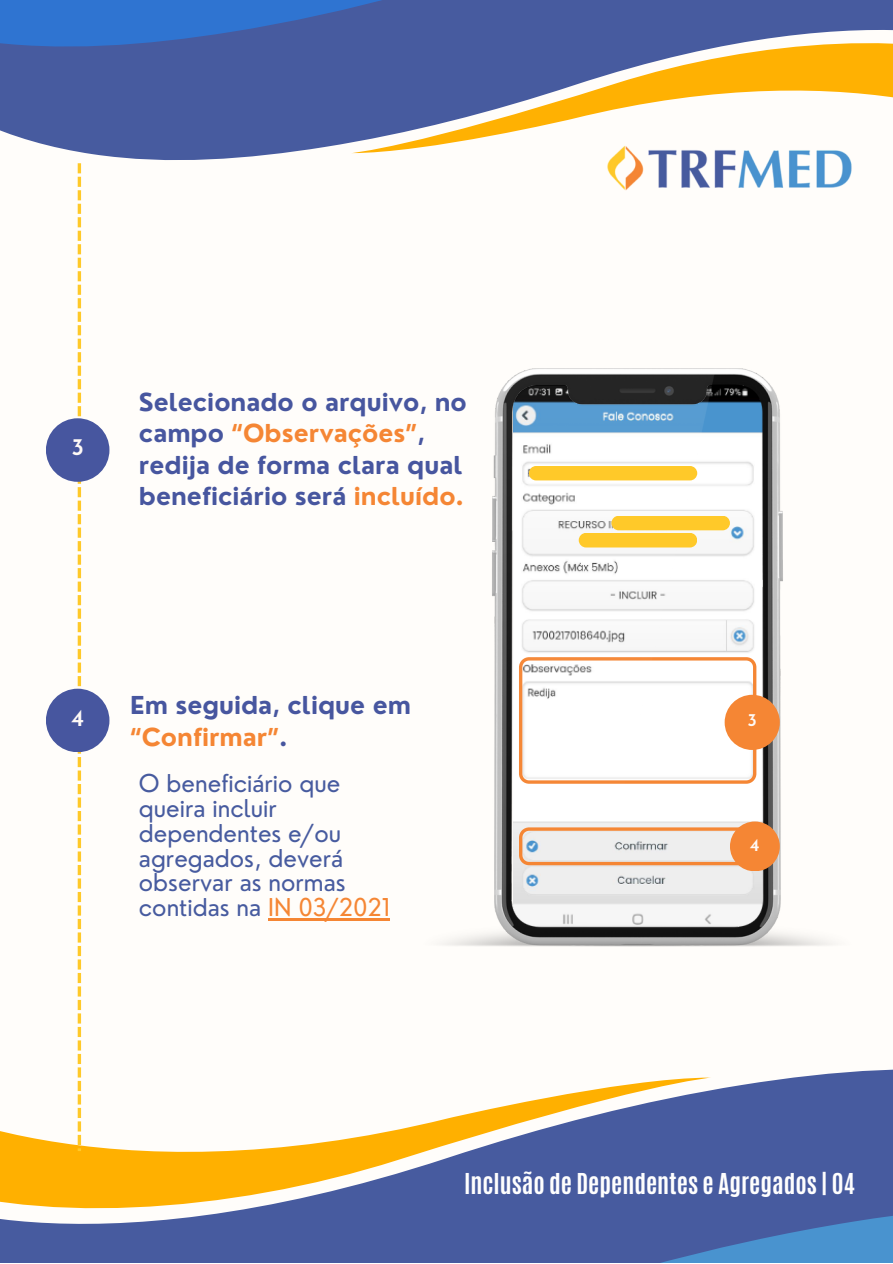
<style>
.page{position:relative;width:893px;height:1264px;background:#fff}
.page>*{position:absolute;margin:0;border:0;box-sizing:border-box;transform-origin:0 0}
.t1{font:700 24.15px/31.5px "Nourd";color:#47569f}
.t2{font:24px/24.8px "Nourd";color:#475b9f}
.t3{font:700 24px "Antonio";color:#fefefe}
.t4{font:600 24px "Josefin Sans";color:#fef9f6}
.t5{font:600 18px "Josefin Sans";color:#fef9f6}
.s1{color:#f58634}
</style>
<div class="page">
<svg style="left:0;top:0;width:892px;height:165px;background:#6071ab"></svg>
<svg style="left:0;top:0;width:409px;height:52px;background:#376abe"></svg>
<svg style="left:351px;top:27px;width:541px;height:126px"></svg>
<svg style="left:0;top:1062px;width:892px;height:200px;fill:#475b9f"></svg>
<svg style="left:642px;top:1197px;width:250px;height:65px;background:#4771b2"></svg>
<svg style="left:0;top:1077px;width:711px;height:150px"></svg>
<img style="left:598px;top:113px;width:256px;height:78px">
<svg style="left:78px;top:163px;width:3px;height:988px"></svg>
<div style="left:46px;top:418px;width:63px;height:64px;background:#47569f;border-radius:50%"></div>
<img style="left:436px;top:368px;width:403px;height:578px">
<svg style="left:519px;top:827px;width:219px;height:38px;background:#ead6c8"></svg>
<div style="left:529px;top:466px;width:168px;height:14px;background:#ffc929;border-radius:7px"></div>
<div style="left:611px;top:515px;width:119px;height:15px;background:#ffc929;border-radius:7px"></div>
<div style="left:578px;top:533px;width:119px;height:14px;background:#ffc929;border-radius:7px"></div>
<div style="left:724px;top:694px;width:55px;height:56px;background:#f58634;border-radius:50%"></div>
<div style="left:46px;top:688px;width:63px;height:64px;background:#47569f;border-radius:50%"></div>
<div style="left:730px;top:821px;width:49px;height:50px;background:#f58634;border-radius:50%"></div>
<hr style="left:268px;top:918px;width:121px;height:2px;background:#f58634">
<p class="t4" style="left:71px;top:437px;width:14px">3</p>
<p class="t1" style="left:139px;top:386px;width:329px">Selecionado o arquivo, no campo <span class="s1">“Observações”</span>, redija de forma clara qual beneficiário será <span class="s1">incluído.</span></p>
<p class="t1" style="left:130px;top:689px;width:282px">Em seguida, clique em <span class="s1">“Confirmar”</span>.</p>
<p class="t2" style="left:139px;top:771px;width:252px">O beneficiário que queira incluir dependentes e/ou agregados, deverá observar as normas contidas na <span class="s1">IN 03/2021</span></p>
<p class="t4" style="left:71px;top:707px;width:15px">4</p>
<p class="t5" style="left:747px;top:712px;width:11px">3</p>
<p class="t5" style="left:750px;top:837px;width:11px">4</p>
<p class="t3" style="left:464px;top:1166px;width:392px">Inclusão de Dependentes e Agregados | 04</p>
</div>
